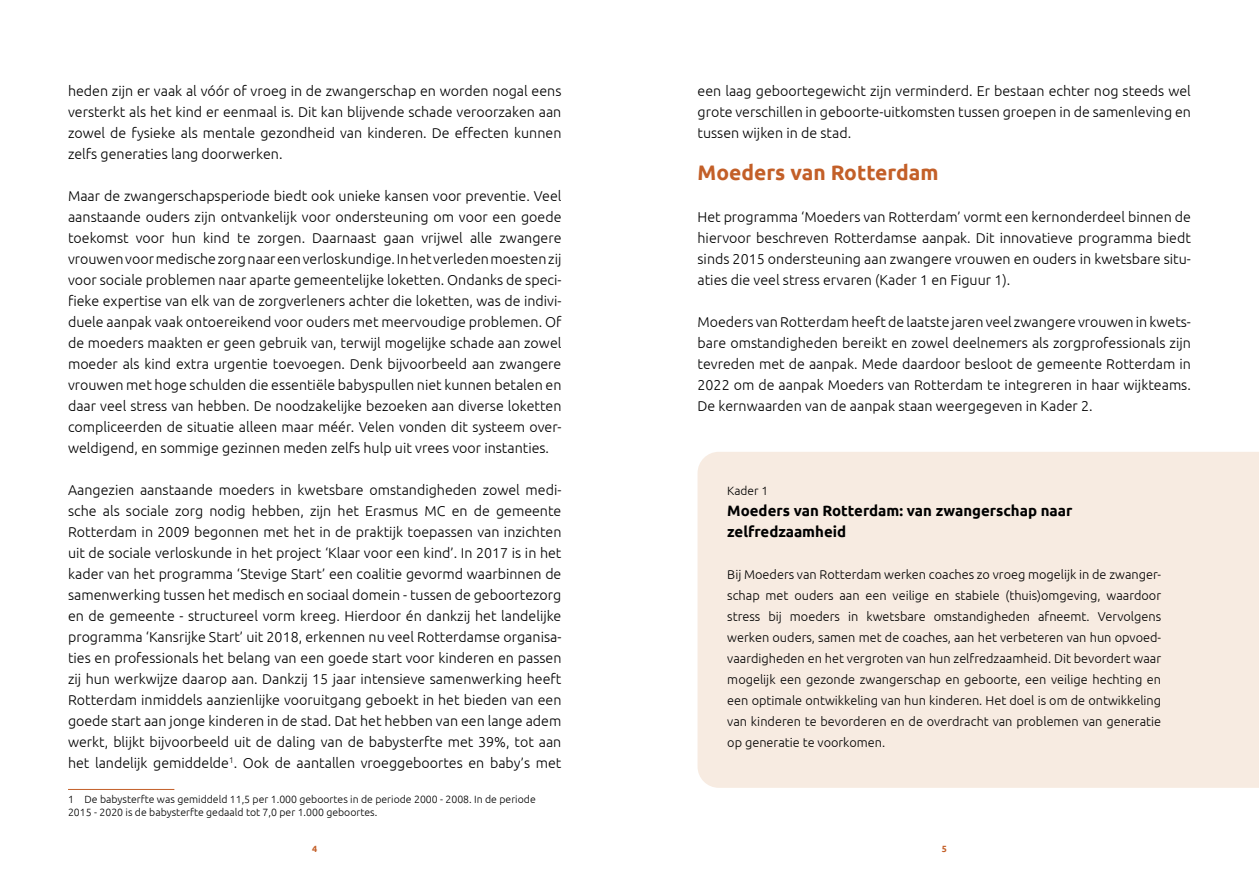
<style>
.page{position:relative;width:1259px;height:893px;background:#fff}
.page>*{position:absolute;margin:0;border:0;box-sizing:border-box;transform-origin:0 0}
.t1{font:700 21px "Ubuntu";color:#c35f28}
.t2{font:700 15px/21px "Ubuntu";color:#000}
.t3{font:300 14.25px/21px "Ubuntu";color:#000;text-align:justify}
.t4{font:300 12.75px/21px "Ubuntu";color:#000;text-align:justify}
.t5{font:300 12px "Ubuntu";color:#000}
.t6{font:300 10.5px/13.5px "Ubuntu";color:#000}
.t7{font:700 9px "Ubuntu";color:#c35f28}
</style>
<div class="page">
<div style="left:697px;top:452px;width:562px;height:336px;background:#f7ebe1"></div>
<hr style="left:68px;top:789px;width:106px;height:1px;background:#c35f28">
<p class="t3" style="left:68px;top:80px;width:495px">heden zijn er vaak al vóór of vroeg in de zwangerschap en worden nogal eens versterkt als het kind er eenmaal is. Dit kan blijvende schade veroorzaken aan zowel de fysieke als mentale gezondheid van kinderen. De effecten kunnen zelfs generaties lang doorwerken.</p>
<p class="t3" style="left:68px;top:185px;width:495px">Maar de zwangerschapsperiode biedt ook unieke kansen voor preventie. Veel aanstaande ouders zijn ontvankelijk voor ondersteuning om voor een goede toekomst voor hun kind te zorgen. Daarnaast gaan vrijwel alle zwangere vrouwen voor medische zorg naar een verloskundige. In het verleden moesten zij voor sociale problemen naar aparte gemeentelijke loketten. Ondanks de speci&shy;fieke expertise van elk van de zorgverleners achter die loketten, was de indivi&shy;duele aanpak vaak ontoereikend voor ouders met meervoudige problemen. Of de moeders maakten er geen gebruik van, terwijl mogelijke schade aan zowel moeder als kind extra urgentie toevoegen. Denk bijvoorbeeld aan zwangere vrouwen met hoge schulden die essentiële babyspullen niet kunnen betalen en daar veel stress van hebben. De noodzakelijke bezoeken aan diverse loketten compliceerden de situatie alleen maar méér. Velen vonden dit systeem over&shy;weldigend, en sommige gezinnen meden zelfs hulp uit vrees voor instanties.</p>
<p class="t3" style="left:68px;top:479px;width:495px">Aangezien aanstaande moeders in kwetsbare omstandigheden zowel medi&shy;sche als sociale zorg nodig hebben, zijn het Erasmus MC en de gemeente Rotterdam in 2009 begonnen met het in de praktijk toepassen van inzichten uit de sociale verloskunde in het project ‘Klaar voor een kind’. In 2017 is in het kader van het programma ‘Stevige Start’ een coalitie gevormd waarbinnen de samenwerking tussen het medisch en sociaal domein - tussen de geboortezorg en de gemeente - structureel vorm kreeg. Hierdoor én dankzij het landelijke programma ‘Kansrijke Start’ uit 2018, erkennen nu veel Rotterdamse organisa&shy;ties en professionals het belang van een goede start voor kinderen en passen zij hun werkwijze daarop aan. Dankzij 15 jaar intensieve samenwerking heeft Rotterdam inmiddels aanzienlijke vooruitgang geboekt in het bieden van een goede start aan jonge kinderen in de stad. Dat het hebben van een lange adem werkt, blijkt bijvoorbeeld uit de daling van de babysterfte met 39%, tot aan het landelijk gemiddelde<sup>1</sup>. Ook de aantallen vroeggeboortes en baby’s met</p>
<p class="t6" style="left:68px;top:792px;width:469px">1 De babysterfte was gemiddeld 11,5 per 1.000 geboortes in de periode 2000 - 2008. In de periode<br>2015 - 2020 is de babysterfte gedaald tot 7,0 per 1.000 geboortes.</p>
<p class="t3" style="left:697px;top:80px;width:495px">een laag geboortegewicht zijn verminderd. Er bestaan echter nog steeds wel grote verschillen in geboorte-uitkomsten tussen groepen in de samenleving en tussen wijken in de stad.</p>
<h1 class="t1" style="left:697px;top:160px;width:243px">Moeders van Rotterdam</h1>
<p class="t3" style="left:697px;top:206px;width:495px">Het programma ‘Moeders van Rotterdam’ vormt een kernonderdeel binnen de hiervoor beschreven Rotterdamse aanpak. Dit innovatieve programma biedt sinds 2015 ondersteuning aan zwangere vrouwen en ouders in kwetsbare situ&shy;aties die veel stress ervaren (Kader 1 en Figuur 1).</p>
<p class="t3" style="left:697px;top:311px;width:495px">Moeders van Rotterdam heeft de laatste jaren veel zwangere vrouwen in kwets&shy;bare omstandigheden bereikt en zowel deelnemers als zorgprofessionals zijn tevreden met de aanpak. Mede daardoor besloot de gemeente Rotterdam in 2022 om de aanpak Moeders van Rotterdam te integreren in haar wijkteams.<br>De kernwaarden van de aanpak staan weergegeven in Kader 2.</p>
<p class="t5" style="left:727px;top:484px;width:42px">Kader 1</p>
<p class="t2" style="left:727px;top:500px;width:347px">Moeders van Rotterdam: van zwangerschap naar zelfredzaamheid</p>
<p class="t4" style="left:727px;top:564px;width:435px">Bij Moeders van Rotterdam werken coaches zo vroeg mogelijk in de zwanger&shy;schap met ouders aan een veilige en stabiele (thuis)omgeving, waardoor stress bij moeders in kwetsbare omstandigheden afneemt. Vervolgens werken ouders, samen met de coaches, aan het verbeteren van hun opvoed&shy;vaardigheden en het vergroten van hun zelfredzaamheid. Dit bevordert waar mogelijk een gezonde zwangerschap en geboorte, een veilige hechting en een optimale ontwikkeling van hun kinderen. Het doel is om de ontwikkeling van kinderen te bevorderen en de overdracht van problemen van generatie op generatie te voorkomen.</p>
<p class="t7" style="left:312px;top:843px;width:7px">4</p>
<p class="t7" style="left:941px;top:843px;width:7px">5</p>
</div>
